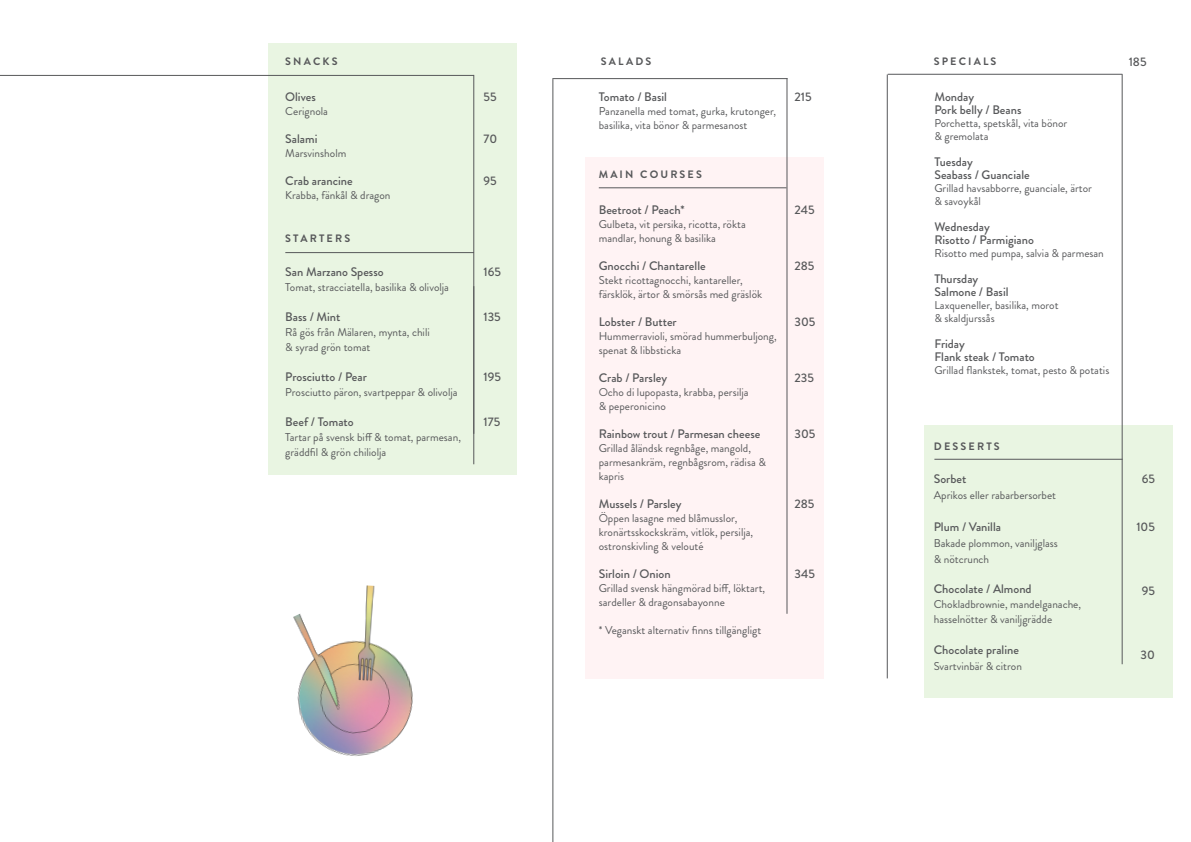
<style>
.page{position:relative;width:1191px;height:842px;background:#fff}
.page>*{position:absolute;margin:0;border:0;box-sizing:border-box;transform-origin:0 0}
.t1{font:500 12.4px/13px "Brandon Grotesque";color:#57585a}
.t2{font:11.3px/14px "Brandon Grotesque";color:#57585a}
.t3{font:700 10.8px "Brandon Grotesque";letter-spacing:.2em;color:#57585a}
</style>
<div class="page">
<div style="left:585px;top:157px;width:239px;height:521px;background:#fff3f4"></div>
<div style="left:923px;top:425px;width:249px;height:272px;background:#e9f5e2"></div>
<img style="left:299px;top:646px;width:114px;height:110px">
<img style="left:352px;top:585px;width:28px;height:97px">
<img style="left:293px;top:614px;width:59px;height:99px">
<div style="left:268px;top:43px;width:249px;height:432px;background:#e9f5e2"></div>
<hr style="left:285px;top:252px;width:189px;height:1px;background:#57585a">
<hr style="left:786px;top:78px;width:1px;height:536px;background:#57585a">
<hr style="left:887px;top:74px;width:235px;height:1px;background:#57585a">
<hr style="left:599px;top:187px;width:187px;height:1px;background:#57585a">
<hr style="left:473px;top:286px;width:1px;height:178px;background:#57585a">
<hr style="left:552px;top:79px;width:1px;height:763px;background:#57585a">
<hr style="left:1121px;top:74px;width:1px;height:590px;background:#57585a">
<hr style="left:886px;top:74px;width:1px;height:604px;background:#57585a">
<hr style="left:552px;top:78px;width:235px;height:1px;background:#57585a">
<hr style="left:934px;top:459px;width:188px;height:1px;background:#57585a">
<hr style="left:0;top:75px;width:474px;height:1px;background:#57585a">
<hr style="left:473px;top:75px;width:1px;height:359px;background:#57585a">
<p class="t3" style="left:285px;top:54px;width:54px">SNACKS</p>
<p class="t1" style="left:285px;top:90px;width:32px">Olives</p>
<p class="t2" style="left:285px;top:104px;width:44px">Cerignola</p>
<p class="t1" style="left:285px;top:132px;width:34px">Salami</p>
<p class="t2" style="left:285px;top:146px;width:63px">Marsvinsholm</p>
<p class="t1" style="left:285px;top:174px;width:69px">Crab arancine</p>
<p class="t2" style="left:285px;top:188px;width:107px">Krabba, fänkål &amp; dragon</p>
<p class="t3" style="left:285px;top:231px;width:66px">STARTERS</p>
<p class="t1" style="left:285px;top:265px;width:100px">San Marzano Spesso</p>
<p class="t2" style="left:285px;top:280px;width:165px">Tomat, stracciatella, basilika &amp; olivolja</p>
<p class="t1" style="left:285px;top:310px;width:57px">Bass / Mint</p>
<p class="t2" style="left:285px;top:325px;width:146px;line-height:15px">Rå gös från Mälaren, mynta, chili &amp; syrad grön tomat</p>
<p class="t1" style="left:285px;top:370px;width:83px">Prosciutto / Pear</p>
<p class="t2" style="left:285px;top:385px;width:174px">Prosciutto päron, svartpeppar &amp; olivolja</p>
<p class="t1" style="left:285px;top:415px;width:70px">Beef / Tomato</p>
<p class="t2" style="left:285px;top:430px;width:177px;line-height:15px">Tartar på svensk biff &amp; tomat, parmesan, gräddfil &amp; grön chiliolja</p>
<p class="t1" style="left:483px;top:90px;width:15px">55</p>
<p class="t1" style="left:483px;top:132px;width:15px">70</p>
<p class="t1" style="left:483px;top:174px;width:15px">95</p>
<p class="t1" style="left:483px;top:265px;width:19px">165</p>
<p class="t1" style="left:483px;top:310px;width:19px">135</p>
<p class="t1" style="left:483px;top:370px;width:19px">195</p>
<p class="t1" style="left:483px;top:415px;width:18px">175</p>
<p class="t3" style="left:601px;top:54px;width:52px">SALADS</p>
<p class="t3" style="left:933px;top:54px;width:64px">SPECIALS</p>
<p class="t1" style="left:1128px;top:55px;width:19px">185</p>
<p class="t1" style="left:599px;top:90px;width:70px">Tomato / Basil</p>
<p class="t2" style="left:599px;top:104px;width:179px">Panzanella med tomat, gurka, krutonger, basilika, vita bönor &amp; parmesanost</p>
<p class="t1" style="left:794px;top:90px;width:19px">215</p>
<p class="t1" style="left:934px;top:90px;width:41px">Monday</p>
<p class="t1" style="left:934px;top:103px;width:88px">Pork belly / Beans</p>
<p class="t2" style="left:934px;top:117px;width:134px;line-height:13px">Porchetta, spetskål, vita bönor &amp; gremolata</p>
<p class="t1" style="left:934px;top:155px;width:40px">Tuesday</p>
<p class="t1" style="left:934px;top:168px;width:97px">Seabass / Guanciale</p>
<p class="t2" style="left:934px;top:182px;width:159px;line-height:13px">Grillad havsabborre, guanciale, ärtor &amp; savoykål</p>
<p class="t1" style="left:934px;top:220px;width:101px">Wednesday<br>Risotto / Parmigiano</p>
<p class="t2" style="left:934px;top:246px;width:171px">Risotto med pumpa, salvia &amp; parmesan</p>
<p class="t1" style="left:934px;top:272px;width:45px">Thursday</p>
<p class="t1" style="left:934px;top:285px;width:76px">Salmone / Basil</p>
<p class="t2" style="left:934px;top:299px;width:126px;line-height:13px">Laxqueneller, basilika, morot &amp; skaldjurssås</p>
<p class="t1" style="left:934px;top:337px;width:32px">Friday</p>
<p class="t1" style="left:934px;top:350px;width:102px">Flank steak / Tomato</p>
<p class="t2" style="left:934px;top:363px;width:176px">Grillad flankstek, tomat, pesto &amp; potatis</p>
<p class="t3" style="left:599px;top:167px;width:105px">MAIN COURSES</p>
<p class="t1" style="left:599px;top:204px;width:87px">Beetroot / Peach*</p>
<p class="t2" style="left:599px;top:218px;width:148px">Gulbeta, vit persika, ricotta, rökta mandlar, honung &amp; basilika</p>
<p class="t1" style="left:599px;top:260px;width:108px">Gnocchi / Chantarelle</p>
<p class="t2" style="left:599px;top:274px;width:165px">Stekt ricottagnocchi, kantareller, färsklök, ärtor &amp; smörsås med gräslök</p>
<p class="t1" style="left:599px;top:316px;width:79px">Lobster / Butter</p>
<p class="t2" style="left:599px;top:330px;width:179px">Hummerravioli, smörad hummerbuljong, spenat &amp; libbsticka</p>
<p class="t1" style="left:599px;top:372px;width:70px">Crab / Parsley</p>
<p class="t2" style="left:599px;top:386px;width:151px">Ocho di lupopasta, krabba, persilja</p>
<p class="t2" style="left:599px;top:400px;width:69px">&amp; peperonicino</p>
<p class="t1" style="left:599px;top:428px;width:163px">Rainbow trout / Parmesan cheese</p>
<p class="t2" style="left:599px;top:442px;width:169px">Grillad åländsk regnbåge, mangold, parmesankräm, regnbågsrom, rädisa &amp; kapris</p>
<p class="t1" style="left:599px;top:498px;width:84px">Mussels / Parsley</p>
<p class="t2" style="left:599px;top:512px;width:156px">Öppen lasagne med blåmusslor, kronärtsskockskräm, vitlök, persilja, ostronskivling &amp; velouté</p>
<p class="t1" style="left:599px;top:568px;width:73px">Sirloin / Onion</p>
<p class="t2" style="left:599px;top:582px;width:168px">Grillad svensk hängmörad biff, löktart, sardeller &amp; dragonsabayonne</p>
<p class="t2" style="left:599px;top:624px;width:164px">* Veganskt alternativ finns tillgängligt</p>
<p class="t1" style="left:794px;top:204px;width:22px">245</p>
<p class="t1" style="left:794px;top:260px;width:22px">285</p>
<p class="t1" style="left:794px;top:316px;width:22px">305</p>
<p class="t1" style="left:794px;top:372px;width:21px">235</p>
<p class="t1" style="left:794px;top:428px;width:22px">305</p>
<p class="t3" style="left:934px;top:438px;width:67px">DESSERTS</p>
<p class="t1" style="left:933px;top:472px;width:34px">Sorbet</p>
<p class="t2" style="left:933px;top:488px;width:124px">Aprikos eller rabarbersorbet</p>
<p class="t1" style="left:933px;top:520px;width:69px">Plum / Vanilla</p>
<p class="t2" style="left:933px;top:535px;width:126px;line-height:16px">Bakade plommon, vaniljglass &amp; nötcrunch</p>
<p class="t1" style="left:933px;top:582px;width:99px">Chocolate / Almond</p>
<p class="t2" style="left:933px;top:597px;width:149px;line-height:15px">Chokladbrownie, mandelganache, hasselnötter &amp; vaniljgrädde</p>
<p class="t1" style="left:933px;top:643px;width:87px">Chocolate praline</p>
<p class="t2" style="left:933px;top:659px;width:90px">Svartvinbär &amp; citron</p>
<p class="t1" style="left:1141px;top:472px;width:15px">65</p>
<p class="t1" style="left:1136px;top:520px;width:20px">105</p>
<p class="t1" style="left:794px;top:498px;width:22px">285</p>
<p class="t1" style="left:794px;top:568px;width:22px">345</p>
<p class="t1" style="left:1141px;top:584px;width:15px">95</p>
<p class="t1" style="left:1140px;top:648px;width:16px">30</p>
</div>
